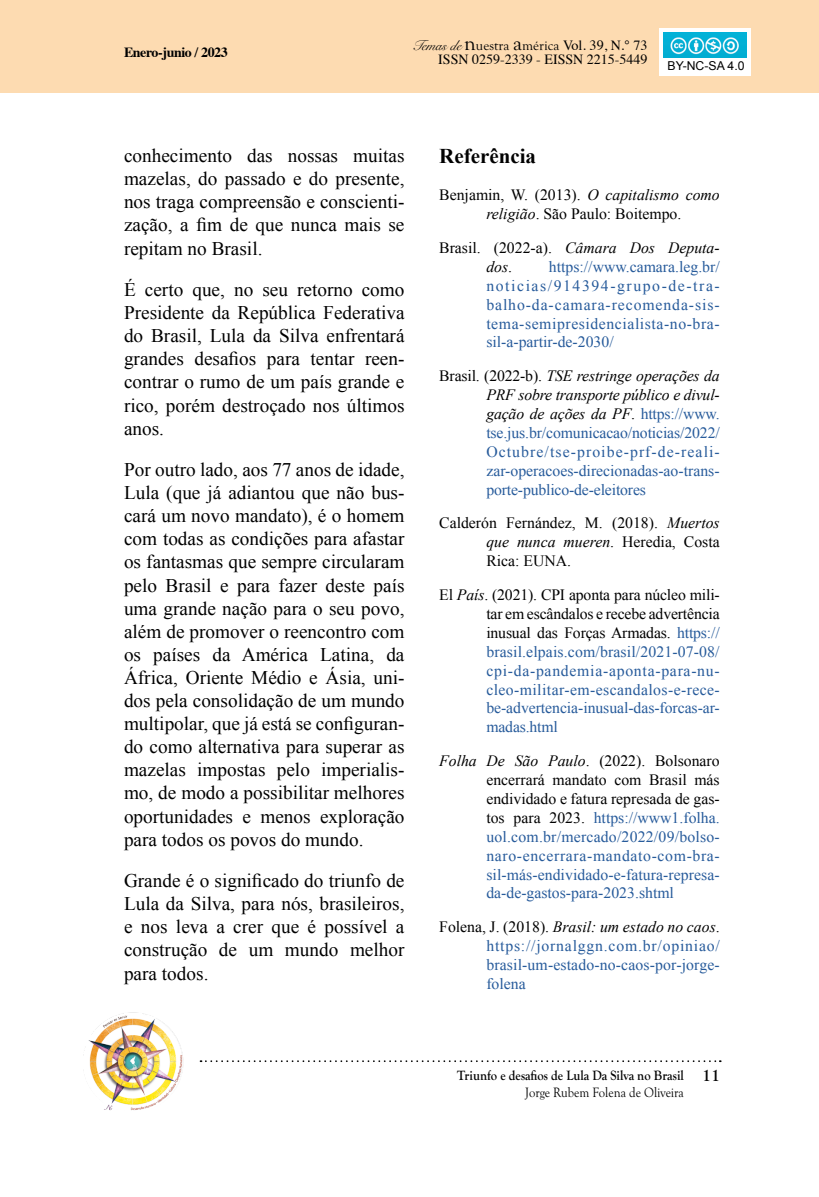
<style>
.page{position:relative;width:819px;height:1197px;background:#fff}
.page>*{position:absolute;margin:0;border:0;box-sizing:border-box;transform-origin:0 0}
.t1{font:700 21px "Times New Roman";color:#000}
.t2{font:19.25px/23.1px "Times New Roman";color:#000;text-align:justify}
.t3{font:700 17.5px "Goudy Old Sty";color:#000}
.t4{font:15.75px/18.9px "Times New Roman";color:#275b9b;text-align:justify}
.t5{font:15.75px/18.9px "Times New Roman";color:#000;text-align:center}
.t6{font:italic 15.75px/18.9px "Times New Roman";color:#000}
.t7{font:14.17px "Goudy Old Sty";color:#000}
.t8{font:700 14px "Goudy Old Sty";color:#000;scale:.9 1}
.t9{font:14px "Times";color:#000}
.t10{font:14px "Goudy Old Sty";color:#000;scale:.9 1}
.t11{font:700 14px "Times";letter-spacing:-.03em;color:#000}
.t12{font:12.25px "Arial";color:#000}
.s1{font-family:"Snell Roundhand"}
.s2{font-size:21.18px}
.s3{font-family:"Times"}
.s4{font-family:"Times";font-size:14px}
.s5{font-style:italic}
.s6{font-style:normal}
.s7{color:#000}
.s8{font-style:italic;color:#000}
</style>
<div class="page">
<div style="left:0;top:0;width:819px;height:93px;background:#fddbb1"></div>
<svg style="left:201px;top:1060px;width:520px;height:2px"></svg>
<img style="left:84px;top:1012px;width:100px;height:99px">
<div style="left:659px;top:29px;width:91px;height:47px;background:#fff"></div>
<img style="left:664px;top:32px;width:83px;height:25px">
<p class="t11" style="left:124px;top:39px;width:105px">Enero-junio / 2023</p>
<p class="t7" style="left:412px;top:37px;width:237px"><span class="s1">Temas de</span> <span class="s2">n</span>uestra <span class="s2">a</span>mérica <span class="s3">Vol. 39,</span> <span class="s4">N.° 73</span></p>
<p class="t9" style="left:438px;top:46px;width:211px">ISSN 0259-2339 - EISSN 2215-5449</p>
<p class="t12" style="left:668px;top:57px;width:79px">BY-NC-SA 4.0</p>
<p class="t2" style="left:124px;top:144px;width:282px">conhecimento das nossas muitas mazelas, do passado e do presente, nos traga compreensão e conscienti&shy;zação, a fim de que nunca mais se repitam no Brasil.</p>
<p class="t2" style="left:124px;top:278px;width:282px">É certo que, no seu retorno como Presidente da República Federativa do Brasil, Lula da Silva enfrentará grandes desafios para tentar reen&shy;contrar o rumo de um país grande e rico, porém destroçado nos últimos anos.</p>
<p class="t2" style="left:124px;top:458px;width:282px">Por outro lado, aos 77 anos de idade, Lula (que já adiantou que não bus&shy;cará um novo mandato), é o homem com todas as condições para afastar os fantasmas que sempre circularam pelo Brasil e para fazer deste país uma grande nação para o seu povo, além de promover o reencontro com os países da América Latina, da África, Oriente Médio e Ásia, uni&shy;dos pela consolidação de um mundo multipolar, que já está se configuran&shy;do como alternativa para superar as mazelas impostas pelo imperialis&shy;mo, de modo a possibilitar melhores oportunidades e menos exploração para todos os povos do mundo.</p>
<p class="t2" style="left:124px;top:869px;width:282px">Grande é o significado do triunfo de Lula da Silva, para nós, brasileiros, e nos leva a crer que é possível a construção de um mundo melhor para todos.</p>
<h1 class="t1" style="left:439px;top:141px;width:98px">Referência</h1>
<p class="t5" style="left:439px;top:185px;width:282px">Benjamin, W. (2013). <span class="s5">O capitalismo como religião</span>. São Paulo: Boitempo.</p>
<p class="t6" style="left:486px;top:238px;width:235px;text-indent:-47px"><span class="s6">Brasil. (2022-a).</span> Câmara Dos Deputa&shy;dos<span class="s6">.</span></p>
<p class="t4" style="left:486px;top:257px;width:235px;text-indent:63px">https://www.camara.leg.br/ noticias/914394-grupo-de-tra&shy;balho-da-camara-recomenda-sis&shy;tema-semipresidencialista-no-bra&shy;sil-a-partir-de-2030/</p>
<p class="t4" style="left:486px;top:366px;width:235px;text-indent:-47px"><span class="s7">Brasil. (2022-b).</span> <span class="s8">TSE restringe operações da PRF sobre transporte público e divul&shy;gação de ações da PF</span><span class="s7">.</span> https://www. tse.jus.br/comunicacao/noticias/2022/ Octubre/tse-proibe-prf-de-reali&shy;zar-operacoes-direcionadas-ao-trans&shy;porte-publico-de-eleitores</p>
<p class="t5" style="left:486px;top:513px;width:235px;text-align:justify;text-indent:-47px">Calderón Fernández, M. (2018). <span class="s5">Muertos que nunca mueren</span>. Heredia, Costa Rica: EUNA.</p>
<p class="t4" style="left:486px;top:585px;width:235px;text-indent:-47px"><span class="s7">El</span> <span class="s8">País</span><span class="s7">. (2021). CPI aponta para núcleo mili&shy;tar em escândalos e recebe advertência inusual das Forças Armadas.</span> https:// brasil.elpais.com/brasil/2021-07-08/ cpi-da-pandemia-aponta-para-nu&shy;cleo-militar-em-escandalos-e-rece&shy;be-advertencia-inusual-das-forcas-ar&shy;madas.html</p>
<p class="t4" style="left:486px;top:751px;width:235px;text-indent:-47px"><span class="s8">Folha De São Paulo</span><span class="s7">. (2022). Bolsonaro encerrará mandato com Brasil más endividado e fatura represada de gas&shy;tos para 2023.</span> https://www1.folha. uol.com.br/mercado/2022/09/bolso&shy;naro-encerrara-mandato-com-bra&shy;sil-más-endividado-e-fatura-represa&shy;da-de-gastos-para-2023.shtml</p>
<p class="t4" style="left:486px;top:917px;width:235px;text-indent:-47px"><span class="s7">Folena, J. (2018).</span> <span class="s8">Brasil: um estado no caos</span><span class="s7">. </span>https://jornalggn.com.br/opiniao/ brasil-um-estado-no-caos-por-jorge&shy;folena</p>
<p class="t8" style="left:457px;top:1068px;width:253px">Triunfo e desafios de Lula Da Silva no Brasil</p>
<p class="t10" style="left:525px;top:1085px;width:178px">Jorge Rubem Folena de Oliveira</p>
<p class="t3" style="left:702px;top:1065px;width:19px">11</p>
</div>
